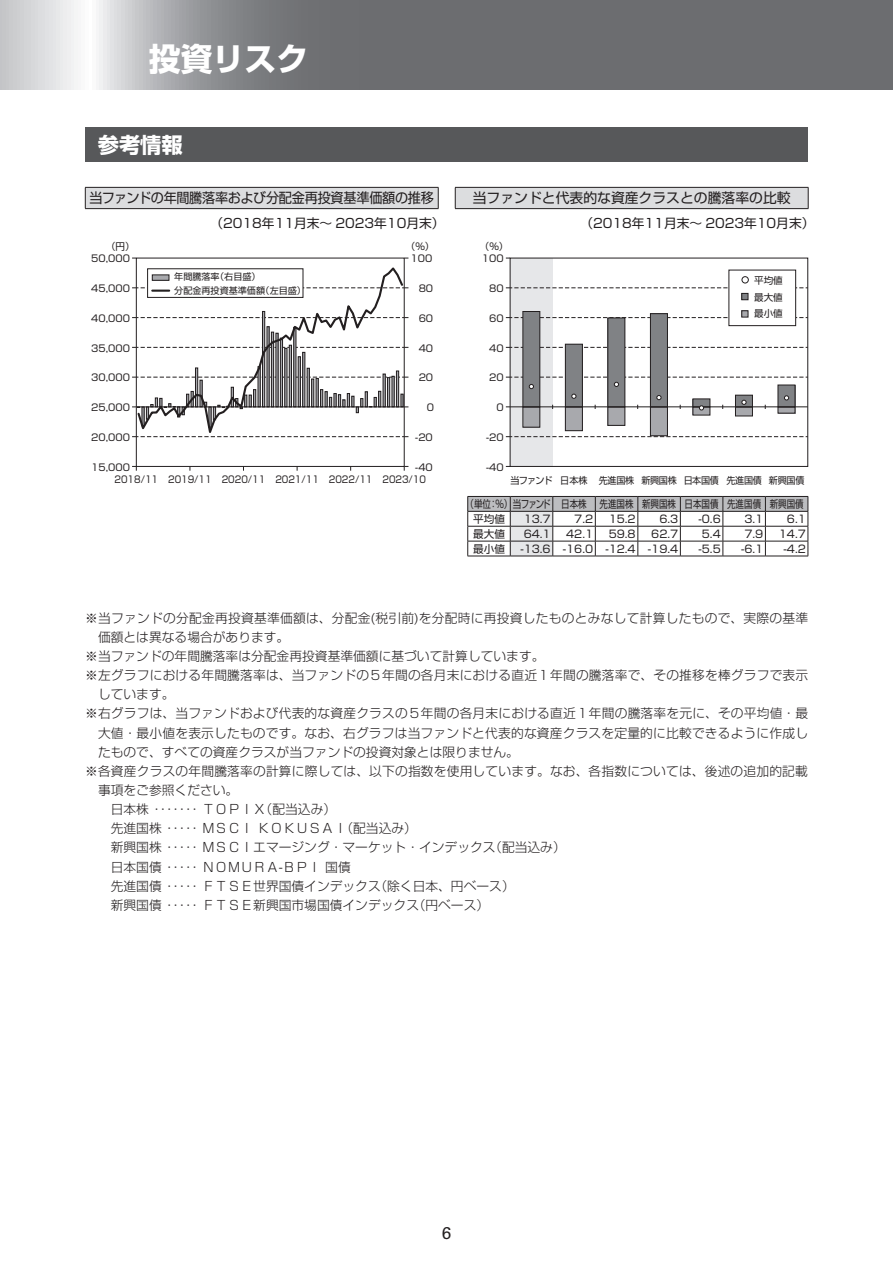
<style>
.page{position:relative;width:893px;height:1263px;background:#fff}
.page>*{position:absolute;margin:0;border:0;box-sizing:border-box;transform-origin:0 0}
.t1{font:700 31.95px "Shin Go Pr 6";color:#fff}
.t2{font:700 21.3px "Shin Go Pr 6";color:#fff}
.t3{font:16.95px "Univers LT Std";color:#231f20}
.t4{font:13.8px "Shin Go Pr 6";letter-spacing:-.015em;color:#231f20;scale:.95 1}
.t5{font:13.8px "Shin Go Pr 6";letter-spacing:-.015em;color:#231f20}
.t6{font:300 12.75px "Shin Go Pr 6";letter-spacing:.015em;color:#231f20}
.t7{font:12.75px "Shin Go Pr 6";color:#231f20}
.t8{font:10.65px "Shin Go Pr 6";color:#231f20}
.t9{font:10.65px/14.9px "Shin Go Pr 6";color:#231f20;scale:.8 1}
.t10{font:9.6px/16.8px "Shin Go Pr 6";color:#231f20;text-align:justify}
.t11{font:9.6px "Shin Go Pr 6";color:#231f20;scale:.9 1}
.t12{font:9.6px "Shin Go Pr 6";letter-spacing:-.035em;color:#231f20;scale:.95 1}
.t13{font:9.15px "Shin Go Pr 6";color:#231f20}
</style>
<div class="page">
<svg style="left:0;top:0;width:893px;height:89px;background:#858689"></svg>
<div style="left:85px;top:128px;width:723px;height:34px;background:#57585a"></div>
<svg style="left:85px;top:187px;width:724px;height:22px;background:#d1d1d3"></svg>
<hr style="left:455px;top:208px;width:353px;height:1px;background:#231f20">
<svg style="left:138px;top:267px;width:265px;height:171px"></svg>
<hr style="left:136px;top:407px;width:268px;height:1px;background:#231f20">
<svg style="left:401px;top:394px;width:7px;height:13px"></svg>
<svg style="left:132px;top:466px;width:5px;height:5px"></svg>
<svg style="left:132px;top:436px;width:276px;height:1px"></svg>
<svg style="left:132px;top:391px;width:61px;height:35px"></svg>
<svg style="left:132px;top:377px;width:276px;height:1px"></svg>
<svg style="left:132px;top:347px;width:276px;height:1px"></svg>
<svg style="left:132px;top:317px;width:276px;height:1px"></svg>
<div style="left:148px;top:269px;width:155px;height:28px;background:#fff"></div>
<div style="left:147px;top:269px;width:156px;height:29px;border:1px solid #231f20"></div>
<div style="left:152px;top:275px;width:17px;height:5px;background:#a8a9ad"></div>
<svg style="left:132px;top:287px;width:276px;height:5px"></svg>
<div style="left:136px;top:258px;width:269px;height:209px;border:1px solid #231f20"></div>
<div style="left:510px;top:258px;width:43px;height:208px;background:#e6e7e9"></div>
<svg style="left:506px;top:347px;width:300px;height:1px"></svg>
<svg style="left:506px;top:436px;width:300px;height:1px"></svg>
<div style="left:523px;top:407px;width:17px;height:20px;background:#a8a9ad"></div>
<div style="left:523px;top:407px;width:17px;height:20px;border:1px solid #231f20"></div>
<div style="left:565px;top:407px;width:17px;height:24px;background:#a8a9ad"></div>
<div style="left:565px;top:407px;width:18px;height:24px;border:1px solid #231f20"></div>
<div style="left:608px;top:407px;width:17px;height:18px;background:#a8a9ad"></div>
<div style="left:608px;top:407px;width:17px;height:19px;border:1px solid #231f20"></div>
<div style="left:650px;top:407px;width:17px;height:29px;background:#a8a9ad"></div>
<div style="left:650px;top:407px;width:18px;height:29px;border:1px solid #231f20"></div>
<div style="left:693px;top:407px;width:17px;height:8px;background:#a8a9ad"></div>
<div style="left:735px;top:407px;width:17px;height:9px;background:#a8a9ad"></div>
<div style="left:735px;top:407px;width:18px;height:9px;border:1px solid #231f20"></div>
<div style="left:778px;top:407px;width:17px;height:6px;background:#a8a9ad"></div>
<div style="left:523px;top:311px;width:17px;height:96px;background:#808285"></div>
<div style="left:523px;top:311px;width:17px;height:96px;border:1px solid #231f20"></div>
<div style="left:565px;top:344px;width:17px;height:63px;background:#808285"></div>
<div style="left:565px;top:344px;width:18px;height:63px;border:1px solid #231f20"></div>
<div style="left:608px;top:318px;width:17px;height:89px;background:#808285"></div>
<div style="left:608px;top:318px;width:17px;height:89px;border:1px solid #231f20"></div>
<div style="left:650px;top:314px;width:17px;height:93px;background:#808285"></div>
<div style="left:650px;top:313px;width:18px;height:94px;border:1px solid #231f20"></div>
<svg style="left:506px;top:377px;width:300px;height:33px"></svg>
<div style="left:729px;top:270px;width:67px;height:56px;border:1px solid #231f20"></div>
<div style="left:742px;top:293px;width:6px;height:7px;background:#808285"></div>
<div style="left:741px;top:293px;width:7px;height:7px;border:1px solid #231f20"></div>
<svg style="left:506px;top:311px;width:300px;height:7px"></svg>
<div style="left:741px;top:311px;width:7px;height:6px;border:1px solid #231f20"></div>
<svg style="left:506px;top:277px;width:300px;height:11px"></svg>
<div style="left:742px;top:276px;width:6px;height:7px;border:1px solid #231f20;border-radius:50%"></div>
<div style="left:510px;top:258px;width:298px;height:209px;border:1px solid #231f20"></div>
<hr style="left:467px;top:556px;width:43px;height:1px;background:#231f20">
<hr style="left:510px;top:556px;width:43px;height:1px;background:#231f20">
<hr style="left:553px;top:556px;width:42px;height:1px;background:#231f20">
<hr style="left:595px;top:556px;width:43px;height:1px;background:#231f20">
<hr style="left:638px;top:556px;width:42px;height:1px;background:#231f20">
<hr style="left:680px;top:556px;width:43px;height:1px;background:#231f20">
<hr style="left:723px;top:556px;width:42px;height:1px;background:#231f20">
<hr style="left:765px;top:556px;width:43px;height:1px;background:#231f20">
<svg style="left:467px;top:496px;width:342px;height:60px"></svg>
<h1 class="t1" style="left:149px;top:33px;width:161px">投資リスク</h1>
<h2 class="t2" style="left:98px;top:128px;width:87px">参考情報</h2>
<p class="t4" style="left:90px;top:187px;width:364px">当ファンドの年間騰落率および分配金再投資基準価額の推移</p>
<p class="t5" style="left:473px;top:187px;width:319px">当ファンドと代表的な資産クラスとの騰落率の比較</p>
<p class="t7" style="left:210px;top:213px;width:236px">（2018年11月末～ 2023年10月末）</p>
<p class="t7" style="left:580px;top:213px;width:236px">（2018年11月末～ 2023年10月末）</p>
<p class="t10" style="left:106px;top:237px;width:30px">（円）</p>
<p class="t10" style="left:406px;top:237px;width:30px">（%）</p>
<p class="t10" style="left:91px;top:249px;width:40px">50,000</p>
<p class="t10" style="left:411px;top:249px;width:23px">100</p>
<p class="t13" style="left:174px;top:269px;width:88px">年間騰落率（右目盛）</p>
<p class="t10" style="left:91px;top:279px;width:40px">45,000</p>
<p class="t13" style="left:174px;top:283px;width:133px">分配金再投資基準価額（左目盛）</p>
<p class="t10" style="left:419px;top:279px;width:16px">80</p>
<p class="t10" style="left:91px;top:309px;width:40px">40,000</p>
<p class="t10" style="left:419px;top:309px;width:16px">60</p>
<p class="t10" style="left:91px;top:339px;width:40px">35,000</p>
<p class="t10" style="left:419px;top:339px;width:16px">40</p>
<p class="t10" style="left:91px;top:369px;width:40px">30,000</p>
<p class="t10" style="left:419px;top:368px;width:16px">20</p>
<p class="t10" style="left:91px;top:398px;width:40px">25,000</p>
<p class="t10" style="left:427px;top:398px;width:9px">0</p>
<p class="t10" style="left:91px;top:428px;width:40px">20,000</p>
<p class="t10" style="left:415px;top:428px;width:19px">-20</p>
<p class="t10" style="left:91px;top:458px;width:40px">15,000</p>
<p class="t10" style="left:415px;top:458px;width:19px">-40</p>
<p class="t11" style="left:115px;top:472px;width:348px">2018/11 2019/11 2020/11 2021/11 2022/11 2023/10</p>
<p class="t10" style="left:480px;top:237px;width:30px">（%）</p>
<p class="t10" style="left:482px;top:249px;width:23px">100</p>
<p class="t10" style="left:489px;top:279px;width:16px">80</p>
<p class="t10" style="left:489px;top:309px;width:16px">60</p>
<p class="t10" style="left:489px;top:339px;width:16px">40</p>
<p class="t10" style="left:489px;top:368px;width:16px">20</p>
<p class="t10" style="left:496px;top:398px;width:9px">0</p>
<p class="t10" style="left:486px;top:428px;width:19px">-20</p>
<p class="t10" style="left:486px;top:458px;width:19px">-40</p>
<p class="t10" style="left:754px;top:271px;width:30px">平均値最大値最小値</p>
<p class="t12" style="left:510px;top:473px;width:311px">当ファンド 日本株 先進国株 新興国株 日本国債 先進国債 新興国債</p>
<p class="t9" style="left:473px;top:496px;width:415px;text-indent:-7px">（単位：％）当ファンド 日本株 先進国株 新興国株 日本国債 先進国債 新興国債平均値</p>
<p class="t8" style="left:524px;top:510px;width:28px">13.7</p>
<p class="t8" style="left:574px;top:510px;width:20px">7.2</p>
<p class="t8" style="left:609px;top:510px;width:28px">15.2</p>
<p class="t8" style="left:659px;top:510px;width:20px">6.3</p>
<p class="t8" style="left:698px;top:510px;width:24px">-0.6</p>
<p class="t8" style="left:744px;top:510px;width:20px">3.1</p>
<p class="t8" style="left:787px;top:510px;width:20px">6.1</p>
<p class="t8" style="left:473px;top:525px;width:33px">最大値</p>
<p class="t8" style="left:524px;top:525px;width:28px">64.1</p>
<p class="t8" style="left:566px;top:525px;width:28px">42.1</p>
<p class="t8" style="left:609px;top:525px;width:28px">59.8</p>
<p class="t8" style="left:651px;top:525px;width:28px">62.7</p>
<p class="t8" style="left:702px;top:525px;width:20px">5.4</p>
<p class="t8" style="left:744px;top:525px;width:20px">7.9</p>
<p class="t8" style="left:779px;top:525px;width:28px">14.7</p>
<p class="t8" style="left:473px;top:540px;width:33px">最小値</p>
<p class="t8" style="left:520px;top:540px;width:159px">-13.6 -16.0 -12.4 -19.4</p>
<p class="t8" style="left:698px;top:540px;width:24px">-5.5</p>
<p class="t8" style="left:741px;top:540px;width:24px">-6.1</p>
<p class="t8" style="left:784px;top:540px;width:24px">-4.2</p>
<p class="t6" style="left:85px;top:607px;width:725px">※当ファンドの分配金再投資基準価額は、分配金(税引前)を分配時に再投資したものとみなして計算したもので、実際の基準</p>
<p class="t6" style="left:98px;top:627px;width:193px">価額とは異なる場合があります。</p>
<p class="t6" style="left:85px;top:646px;width:461px">※当ファンドの年間騰落率は分配金再投資基準価額に基づいて計算しています。</p>
<p class="t6" style="left:85px;top:665px;width:724px">※左グラフにおける年間騰落率は、当ファンドの５年間の各月末における直近１年間の騰落率で、その推移を棒グラフで表示</p>
<p class="t6" style="left:98px;top:684px;width:78px">しています。</p>
<p class="t6" style="left:85px;top:703px;width:724px">※右グラフは、当ファンドおよび代表的な資産クラスの５年間の各月末における直近１年間の騰落率を元に、その平均値・最</p>
<p class="t6" style="left:98px;top:722px;width:712px">大値・最小値を表示したものです。なお、右グラフは当ファンドと代表的な資産クラスを定量的に比較できるように作成し</p>
<p class="t6" style="left:98px;top:741px;width:422px">たもので、すべての資産クラスが当ファンドの投資対象とは限りません。</p>
<p class="t6" style="left:85px;top:760px;width:724px">※各資産クラスの年間騰落率の計算に際しては、以下の指数を使用しています。なお、各指数については、後述の追加的記載</p>
<p class="t6" style="left:98px;top:780px;width:142px">事項をご参照ください。</p>
<p class="t6" style="left:111px;top:799px;width:227px">日本株 ･･･････ ＴＯＰＩＸ（配当込み）</p>
<p class="t6" style="left:111px;top:818px;width:308px">先進国株 ･････ ＭＳＣＩ ＫＯＫＵＳＡＩ（配当込み）</p>
<p class="t6" style="left:111px;top:837px;width:456px">新興国株 ･････ ＭＳＣＩエマージング・マーケット・インデックス（配当込み）</p>
<p class="t6" style="left:111px;top:856px;width:241px">日本国債 ･････ ＮＯＭＵＲＡ-ＢＰＩ 国債</p>
<p class="t6" style="left:111px;top:875px;width:405px">先進国債 ･････ ＦＴＳＥ世界国債インデックス（除く日本、円ベース）</p>
<p class="t6" style="left:111px;top:894px;width:380px">新興国債 ･････ ＦＴＳＥ新興国市場国債インデックス（円ベース）</p>
<h3 class="t3" style="left:442px;top:1223px;width:11px">6</h3>
</div>
